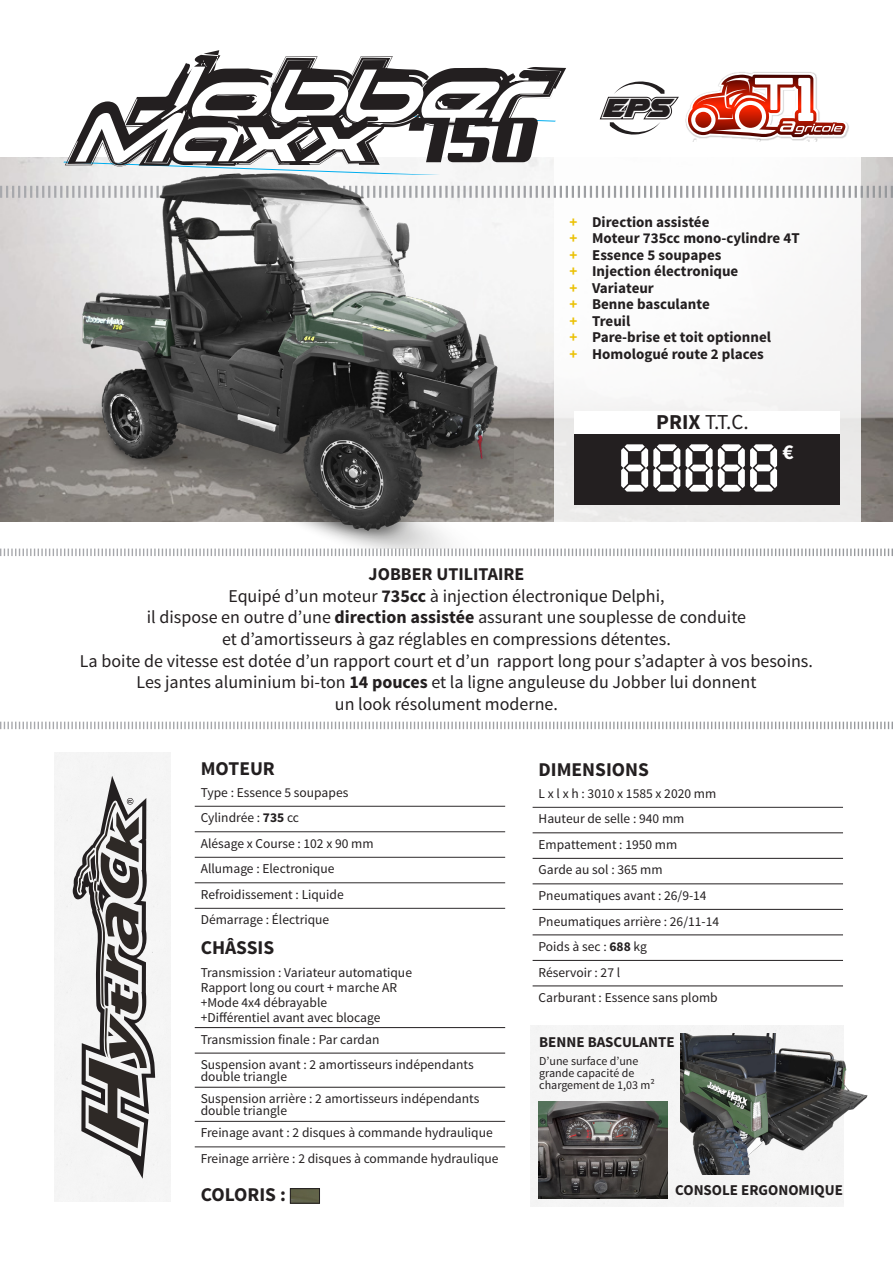
<style>
.page{position:relative;width:893px;height:1263px;background:#fff}
.page>*{position:absolute;margin:0;border:0;box-sizing:border-box;transform-origin:0 0}
.t1{font:72px "Digital Display";color:#fff}
.t2{font:64.35px "Aero";color:#231f20}
.t3{font:700 34.35px "Airstrike";color:#231f20}
.t4{font:21.3px "Source Sans Pro";color:#231f20}
.t5{font:700 21.3px "Source Sans Pro";color:#fff}
.t6{font:700 19.5px "Source Sans Pro";color:#231f20}
.t7{font:18px "Source Sans Pro";color:#231f20}
.t8{font:700 18px "Source Sans Pro";color:#231f20}
.t9{font:700 15px "Source Sans Pro";color:#231f20}
.t10{font:13.5px "Source Sans Pro";color:#231f20}
.t11{font:12px "Source Sans Pro";color:#231f20}
.s1{color:#ebc105}
.s2{font-weight:700}
</style>
<div class="page">
<img style="left:0;top:157px;width:893px;height:365px">
<div style="left:531px;top:1025px;width:312px;height:181px;background:#f5f5f5"></div>
<img style="left:685px;top:72px;width:164px;height:59px">
<svg style="left:686px;top:73px;width:162px;height:68px"></svg>
<div style="left:554px;top:153px;width:306px;height:372px;background:#fff"></div>
<svg style="left:0;top:186px;width:893px;height:12px"></svg>
<hr style="left:195px;top:806px;width:310px;height:1px;background:#2e2b2c">
<hr style="left:195px;top:831px;width:310px;height:1px;background:#2e2b2c">
<hr style="left:195px;top:857px;width:310px;height:1px;background:#2e2b2c">
<hr style="left:195px;top:882px;width:310px;height:1px;background:#2e2b2c">
<hr style="left:195px;top:908px;width:310px;height:1px;background:#2e2b2c">
<hr style="left:195px;top:1027px;width:310px;height:1px;background:#231f20">
<hr style="left:195px;top:1053px;width:310px;height:1px;background:#231f20">
<hr style="left:195px;top:1087px;width:310px;height:1px;background:#231f20">
<hr style="left:195px;top:1121px;width:310px;height:1px;background:#2e2b2c">
<hr style="left:195px;top:1146px;width:310px;height:1px;background:#2e2b2c">
<div style="left:574px;top:435px;width:266px;height:70px;background:#231f20"></div>
<svg style="left:73px;top:776px;width:87px;height:403px"></svg>
<img style="left:292px;top:1190px;width:26px;height:11px">
<div style="left:290px;top:1188px;width:30px;height:15px;border:1px solid #231f20"></div>
<hr style="left:533px;top:807px;width:310px;height:1px;background:#2e2b2c">
<hr style="left:533px;top:832px;width:310px;height:1px;background:#231f20">
<hr style="left:533px;top:858px;width:310px;height:1px;background:#231f20">
<hr style="left:533px;top:883px;width:310px;height:1px;background:#231f20">
<hr style="left:533px;top:909px;width:310px;height:1px;background:#231f20">
<hr style="left:533px;top:934px;width:310px;height:1px;background:#231f20">
<hr style="left:533px;top:960px;width:310px;height:1px;background:#231f20">
<hr style="left:533px;top:985px;width:310px;height:1px;background:#231f20">
<svg style="left:0;top:548px;width:893px;height:8px"></svg>
<svg style="left:0;top:721px;width:893px;height:9px"></svg>
<svg style="left:61px;top:50px;width:505px;height:125px"></svg>
<img style="left:71px;top:159px;width:442px;height:390px">
<img style="left:680px;top:1033px;width:188px;height:141px">
<img style="left:538px;top:1102px;width:129px;height:96px">
<svg style="left:599px;top:81px;width:80px;height:54px"></svg>
<p class="t2" style="left:404px;top:104px;width:135px">750</p>
<p class="t3" style="left:602px;top:92px;width:68px">EPS</p>
<p class="t9" style="left:569px;top:212px;width:142px"><span class="s1">+</span> Direction assistée</p>
<p class="t9" style="left:569px;top:229px;width:232px"><span class="s1">+</span> Moteur 735cc mono-cylindre 4T</p>
<p class="t9" style="left:569px;top:245px;width:154px"><span class="s1">+</span> Essence 5 soupapes</p>
<p class="t9" style="left:569px;top:262px;width:170px"><span class="s1">+</span> Injection électronique</p>
<p class="t9" style="left:569px;top:278px;width:86px"><span class="s1">+</span> Variateur</p>
<p class="t9" style="left:569px;top:295px;width:142px"><span class="s1">+</span> Benne basculante</p>
<p class="t9" style="left:569px;top:311px;width:62px"><span class="s1">+</span> Treuil</p>
<p class="t9" style="left:569px;top:328px;width:203px"><span class="s1">+</span> Pare-brise et toit optionnel</p>
<p class="t9" style="left:569px;top:344px;width:196px"><span class="s1">+</span> Homologué route 2 places</p>
<p class="t4" style="left:656px;top:409px;width:94px"><span class="s2">PRIX</span> T.T.C.</p>
<p class="t1" style="left:621px;top:425px;width:163px">88888</p>
<p class="t5" style="left:782px;top:438px;width:13px">€</p>
<p class="t8" style="left:369px;top:563px;width:157px">JOBBER UTILITAIRE</p>
<p class="t7" style="left:228px;top:585px;width:438px">Equipé d’un moteur <span class="s2">735cc</span> à injection électronique Delphi,</p>
<p class="t7" style="left:147px;top:606px;width:601px">il dispose en outre d’une <span class="s2">direction assistée</span> assurant une souplesse de conduite</p>
<p class="t7" style="left:222px;top:628px;width:450px">et d’amortisseurs à gaz réglables en compressions détentes.</p>
<p class="t7" style="left:80px;top:649px;width:734px">La boite de vitesse est dotée d’un rapport court et d’un rapport long pour s’adapter à vos besoins.</p>
<p class="t7" style="left:137px;top:671px;width:621px">Les jantes aluminium bi-ton <span class="s2">14 pouces</span> et la ligne anguleuse du Jobber lui donnent</p>
<p class="t7" style="left:335px;top:693px;width:225px">un look résolument moderne.</p>
<p class="t6" style="left:201px;top:756px;width:76px">MOTEUR</p>
<p class="t10" style="left:201px;top:784px;width:149px">Type : Essence 5 soupapes</p>
<p class="t10" style="left:201px;top:809px;width:100px">Cylindrée : <span class="s2">735</span> cc</p>
<p class="t10" style="left:201px;top:835px;width:174px">Alésage x Course : 102 x 90 mm</p>
<p class="t10" style="left:201px;top:860px;width:135px">Allumage : Electronique</p>
<p class="t10" style="left:201px;top:886px;width:145px">Refroidissement : Liquide</p>
<p class="t10" style="left:201px;top:911px;width:130px">Démarrage : Électrique</p>
<p class="t6" style="left:201px;top:935px;width:75px">CHÂSSIS</p>
<p class="t10" style="left:201px;top:964px;width:213px">Transmission : Variateur automatique</p>
<p class="t10" style="left:201px;top:979px;width:198px">Rapport long ou court + marche AR</p>
<p class="t10" style="left:201px;top:994px;width:128px">+Mode 4x4 débrayable</p>
<p class="t10" style="left:201px;top:1009px;width:181px">+Différentiel avant avec blocage</p>
<p class="t10" style="left:201px;top:1031px;width:180px">Transmission finale : Par cardan</p>
<p class="t10" style="left:201px;top:1056px;width:274px">Suspension avant : 2 amortisseurs indépendants</p>
<p class="t10" style="left:201px;top:1068px;width:88px">double triangle</p>
<p class="t10" style="left:201px;top:1090px;width:280px">Suspension arrière : 2 amortisseurs indépendants</p>
<p class="t10" style="left:201px;top:1102px;width:88px">double triangle</p>
<p class="t10" style="left:201px;top:1124px;width:293px">Freinage avant : 2 disques à commande hydraulique</p>
<p class="t10" style="left:201px;top:1150px;width:299px">Freinage arrière : 2 disques à commande hydraulique</p>
<p class="t6" style="left:201px;top:1182px;width:87px">COLORIS :</p>
<p class="t6" style="left:539px;top:757px;width:112px">DIMENSIONS</p>
<p class="t10" style="left:539px;top:785px;width:179px">L x l x h : 3010 x 1585 x 2020 mm</p>
<p class="t10" style="left:539px;top:810px;width:147px">Hauteur de selle : 940 mm</p>
<p class="t10" style="left:539px;top:836px;width:140px">Empattement : 1950 mm</p>
<p class="t10" style="left:539px;top:862px;width:126px">Garde au sol : 365 mm</p>
<p class="t10" style="left:539px;top:887px;width:170px">Pneumatiques avant : 26/9-14</p>
<p class="t10" style="left:539px;top:913px;width:182px">Pneumatiques arrière : 26/11-14</p>
<p class="t10" style="left:539px;top:938px;width:110px">Poids à sec : <span class="s2">688</span> kg</p>
<p class="t10" style="left:539px;top:964px;width:83px">Réservoir : 27 l</p>
<p class="t10" style="left:539px;top:989px;width:181px">Carburant : Essence sans plomb</p>
<p class="t9" style="left:539px;top:1032px;width:137px">BENNE BASCULANTE</p>
<p class="t11" style="left:539px;top:1053px;width:101px">D’une surface d’une</p>
<p class="t11" style="left:539px;top:1065px;width:97px">grande capacité de</p>
<p class="t11" style="left:539px;top:1077px;width:117px">chargement de 1,03 m²</p>
<p class="t9" style="left:675px;top:1180px;width:169px">CONSOLE ERGONOMIQUE</p>
</div>
